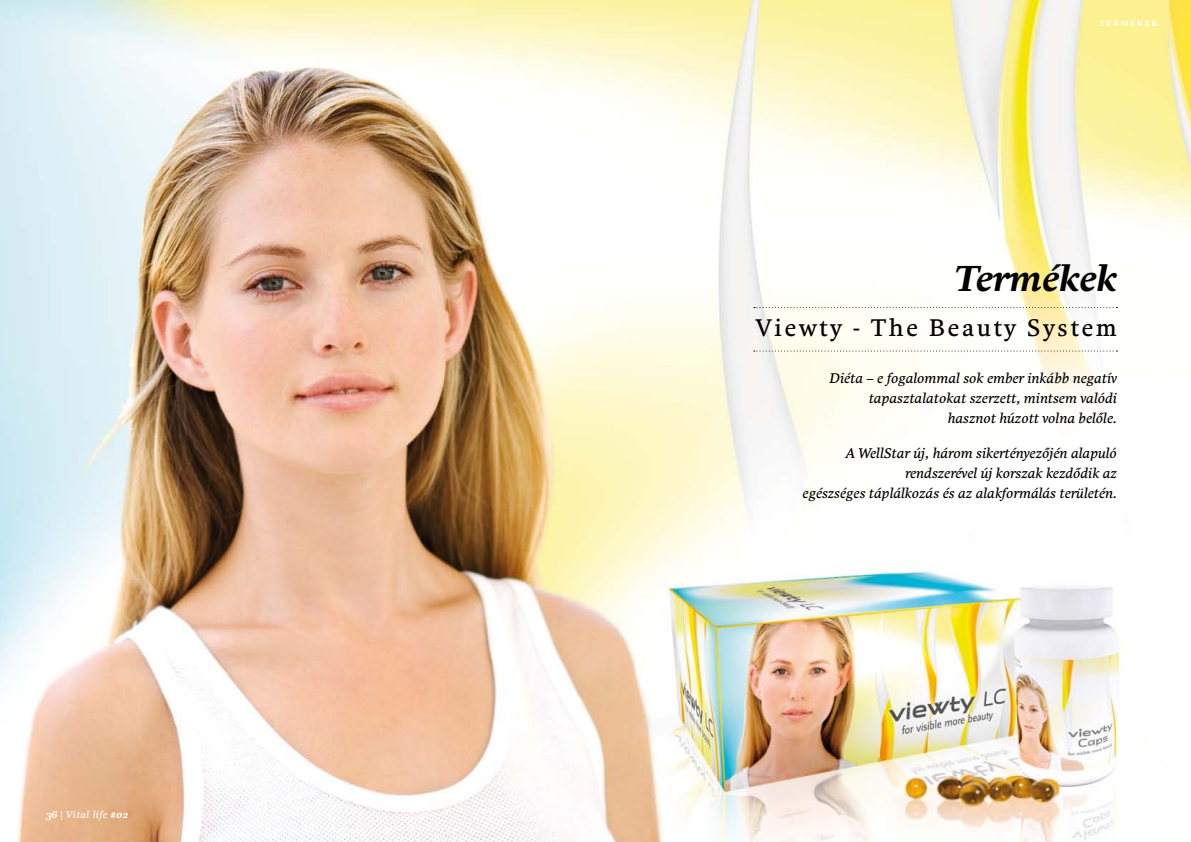
<style>
.page{position:relative;width:1191px;height:842px;background:#fff}
.page>*{position:absolute;margin:0;border:0;box-sizing:border-box;transform-origin:0 0}
.t1{font:italic 700 36px "Comenia Text Pro";color:#000}
.t2{font:24px "Comenia Text Pro";letter-spacing:.1em;color:#000}
.t3{font:italic 14px/20px "Comenia Text Pro";color:#000;text-align:right}
.t4{font:italic 10px "Comenia Text Pro";letter-spacing:.05em;color:#fff}
.t5{font:700 8px "Comenia Text Pro";color:#fff}
.s1{font-weight:700}
.s2{font-style:normal}
.s3{font-weight:700;font-style:normal;font-size:8px}
</style>
<div class="page">
<img style="left:0;top:0;width:1191px;height:842px">
<svg style="left:754px;top:307px;width:363px;height:1px"></svg>
<svg style="left:754px;top:351px;width:363px;height:1px"></svg>
<p class="t4" style="left:47px;top:808px;width:84px"><span class="s1">36</span> <span class="s2">|</span> Vital life <span class="s3">#</span><span class="s1">02</span></p>
<p class="t5" style="left:1099px;top:17px;width:16px">TERMÉKEK</p>
<h1 class="t1" style="left:954px;top:254px;width:164px">Termékek</h1>
<h2 class="t2" style="left:756px;top:314px;width:363px">Viewty - The Beauty System</h2>
<p class="t3" style="left:829px;top:368px;width:289px">Diéta – e fogalommal sok ember inkább negatív tapasztalatokat szerzett, mintsem valódi hasznot húzott volna belőle.</p>
<p class="t3" style="left:802px;top:443px;width:316px">A WellStar új, három sikertényezőjén alapuló rendszerével új korszak kezdődik az<br>egészséges táplálkozás és az alakformálás területén.</p>
</div>
